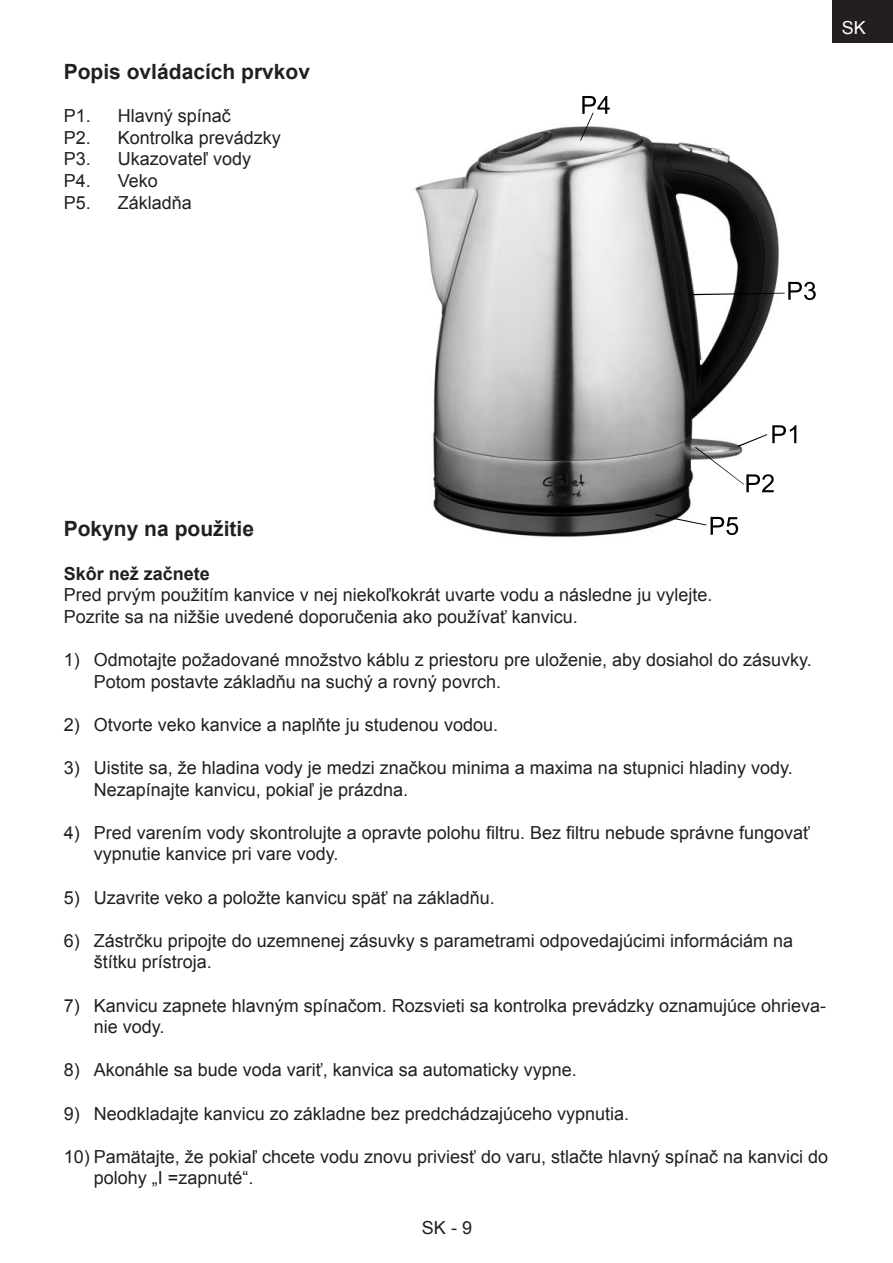
<style>
.page{position:relative;width:893px;height:1263px;background:#fff}
.page>*{position:absolute;margin:0;border:0;box-sizing:border-box;transform-origin:0 0}
.t1{font:700 21px "Arial";color:#231f20}
.t2{font:18px/21.6px "Arial";color:#231f20}
.t3{font:700 18px "Arial";color:#231f20}
.t4{font:18px "Arial";color:#fff}
</style>
<div class="page">
<div style="left:832px;top:0;width:61px;height:43px;background:#231f20"></div>
<img style="left:415px;top:126px;width:396px;height:411px">
<img style="left:772px;top:425px;width:24px;height:18px">
<img style="left:746px;top:474px;width:28px;height:18px">
<img style="left:788px;top:282px;width:28px;height:18px">
<img style="left:582px;top:96px;width:28px;height:18px">
<img style="left:710px;top:517px;width:28px;height:18px">
<img style="left:580px;top:112px;width:14px;height:29px">
<img style="left:693px;top:293px;width:92px;height:2px">
<img style="left:737px;top:434px;width:30px;height:13px">
<img style="left:695px;top:447px;width:49px;height:38px">
<img style="left:655px;top:514px;width:52px;height:11px">
<p class="t1" style="left:64px;top:58px;width:248px">Popis ovládacích prvkov</p>
<p class="t2" style="left:64px;top:105px;width:219px">P1. Hlavný spínač<br>P2. Kontrolka prevádzky<br>P3. Ukazovateľ vody<br>P4. Veko<br>P5. Základňa</p>
<p class="t4" style="left:842px;top:17px;width:26px">SK</p>
<p class="t1" style="left:64px;top:515px;width:192px">Pokyny na použitie</p>
<p class="t3" style="left:64px;top:561px;width:148px">Skôr než začnete</p>
<p class="t2" style="left:64px;top:584px;width:650px">Pred prvým použitím kanvice v nej niekoľkokrát uvarte vodu a následne ju vylejte.<br>Pozrite sa na nižšie uvedené doporučenia ako používať kanvicu.</p>
<p class="t2" style="left:94px;top:649px;width:720px;text-indent:-30px">1) Odmotajte požadované množstvo káblu z priestoru pre uloženie, aby dosiahol do zásuvky.<br>Potom postavte základňu na suchý a rovný povrch.</p>
<p class="t2" style="left:64px;top:714px;width:436px">2) Otvorte veko kanvice a naplňte ju studenou vodou.</p>
<p class="t2" style="left:94px;top:757px;width:700px;text-indent:-30px">3) Uistite sa, že hladina vody je medzi značkou minima a maxima na stupnici hladiny vody.<br>Nezapínajte kanvicu, pokiaľ je prázdna.</p>
<p class="t2" style="left:94px;top:822px;width:718px;text-indent:-30px">4) Pred varením vody skontrolujte a opravte polohu filtru. Bez filtru nebude správne fungovať vypnutie kanvice pri vare vody.</p>
<p class="t2" style="left:64px;top:887px;width:432px">5) Uzavrite veko a položte kanvicu späť na základňu.</p>
<p class="t2" style="left:94px;top:930px;width:701px;text-indent:-30px">6) Zástrčku pripojte do uzemnenej zásuvky s parametrami odpovedajúcimi informáciám na štítku prístroja.</p>
<p class="t2" style="left:94px;top:995px;width:734px;text-indent:-30px">7) Kanvicu zapnete hlavným spínačom. Rozsvieti sa kontrolka prevádzky oznamujúce ohrieva&shy;nie vody.</p>
<p class="t2" style="left:64px;top:1059px;width:514px">8) Akonáhle sa bude voda variť, kanvica sa automaticky vypne.</p>
<p class="t2" style="left:64px;top:1103px;width:567px">9) Neodkladajte kanvicu zo základne bez predchádzajúceho vypnutia.</p>
<p class="t2" style="left:94px;top:1146px;width:736px;text-indent:-30px">10) Pamätajte, že pokiaľ chcete vodu znovu priviesť do varu, stlačte hlavný spínač na kanvici do polohy „I =zapnuté“.</p>
<p class="t2" style="left:422px;top:1216px;width:52px">SK - 9</p>
</div>
